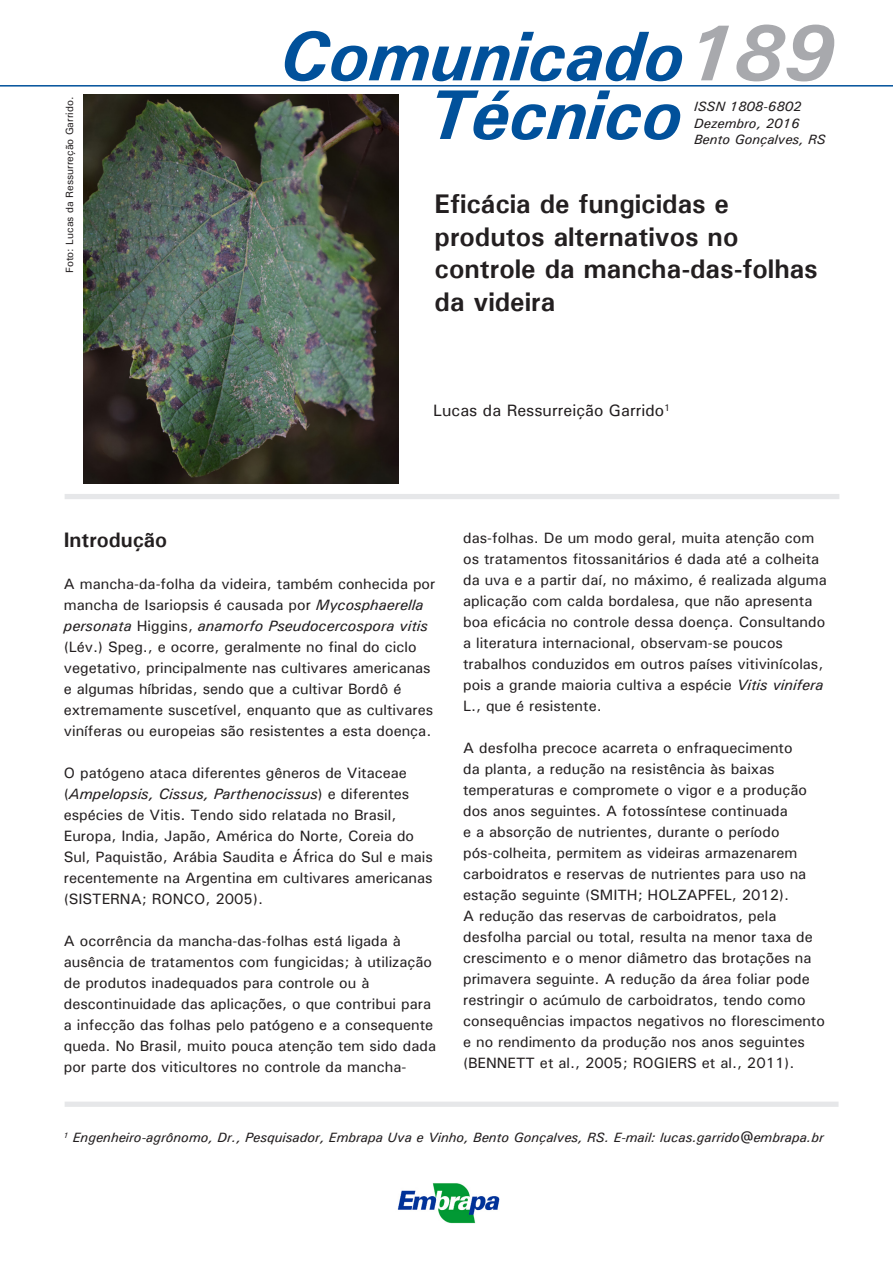
<style>
.page{position:relative;width:893px;height:1263px;background:#fff}
.page>*{position:absolute;margin:0;border:0;box-sizing:border-box;transform-origin:0 0}
.t1{font:italic 700 70.5px "Univers";color:#01519b}
.t2{font:700 27px/32.4px "Univers";color:#231f20}
.t3{font:700 21px "Univers";color:#231f20}
.t4{font:500 16.5px "Univers";color:#231f20}
.t5{font:500 15px/21px "Univers";color:#231f20}
.t6{font:italic 500 13.5px "Univers";color:#231f20}
.t7{font:500 10.5px "Univers";color:#231f20}
.s1{font-size:79.5px;color:#a8a9ad}
.s2{font-style:italic}
</style>
<div class="page">
<hr style="left:0;top:85px;width:893px;height:2px;background:#01519b">
<div style="left:65px;top:494px;width:774px;height:5px;background:#e6e7e9"></div>
<div style="left:65px;top:1101px;width:773px;height:6px;background:#e6e7e9"></div>
<img style="left:397px;top:1183px;width:103px;height:41px">
<img style="left:83px;top:95px;width:315px;height:388px">
<p class="t7" style="left:63px;top:273px;width:178px;rotate:-90deg">Foto: Lucas da Ressurreção Garrido.</p>
<p class="t1" style="left:280px;top:11px;width:555px">Comunicado<span class="s1">189</span></p>
<p class="t1" style="left:427px;top:70px;width:256px">Técnico</p>
<p class="t6" style="left:694px;top:98px;width:109px">ISSN 1808-6802</p>
<p class="t6" style="left:694px;top:114px;width:107px">Dezembro, 2016</p>
<p class="t6" style="left:694px;top:130px;width:133px">Bento Gonçalves, RS</p>
<p class="t2" style="left:435px;top:187px;width:385px">Eficácia de fungicidas e produtos alternativos no controle da mancha-das-folhas da videira</p>
<p class="t4" style="left:433px;top:400px;width:238px">Lucas da Ressurreição Garrido<sup>1</sup></p>
<p class="t3" style="left:64px;top:526px;width:105px">Introdução</p>
<p class="t5" style="left:64px;top:573px;width:373px">A mancha-da-folha da videira, também conhecida por mancha de Isariopsis é causada por <span class="s2">Mycosphaerella personata</span> Higgins, <span class="s2">anamorfo Pseudocercospora vitis </span>(Lév.) Speg., e ocorre, geralmente no final do ciclo vegetativo, principalmente nas cultivares americanas e algumas híbridas, sendo que a cultivar Bordô é extremamente suscetível, enquanto que as cultivares viníferas ou europeias são resistentes a esta doença.</p>
<p class="t5" style="left:64px;top:762px;width:371px">O patógeno ataca diferentes gêneros de Vitaceae (<span class="s2">Ampelopsis, Cissus, Parthenocissus</span>) e diferentes espécies de Vitis. Tendo sido relatada no Brasil, Europa, India, Japão, América do Norte, Coreia do Sul, Paquistão, Arábia Saudita e África do Sul e mais recentemente na Argentina em cultivares americanas (SISTERNA; RONCO, 2005).</p>
<p class="t5" style="left:64px;top:930px;width:374px">A ocorrência da mancha-das-folhas está ligada à ausência de tratamentos com fungicidas; à utilização de produtos inadequados para controle ou à descontinuidade das aplicações, o que contribui para a infecção das folhas pelo patógeno e a consequente queda. No Brasil, muito pouca atenção tem sido dada por parte dos viticultores no controle da mancha-</p>
<p class="t5" style="left:463px;top:527px;width:365px">das-folhas. De um modo geral, muita atenção com os tratamentos fitossanitários é dada até a colheita da uva e a partir daí, no máximo, é realizada alguma aplicação com calda bordalesa, que não apresenta boa eficácia no controle dessa doença. Consultando a literatura internacional, observam-se poucos trabalhos conduzidos em outros países vitivinícolas, pois a grande maioria cultiva a espécie <span class="s2">Vitis vinifera </span>L., que é resistente.</p>
<p class="t5" style="left:463px;top:737px;width:363px">A desfolha precoce acarreta o enfraquecimento<br>da planta, a redução na resistência às baixas temperaturas e compromete o vigor e a produção dos anos seguintes. A fotossíntese continuada<br>e a absorção de nutrientes, durante o período pós-colheita, permitem as videiras armazenarem carboidratos e reservas de nutrientes para uso na estação seguinte (SMITH; HOLZAPFEL, 2012).<br>A redução das reservas de carboidratos, pela desfolha parcial ou total, resulta na menor taxa de crescimento e o menor diâmetro das brotações na primavera seguinte. A redução da área foliar pode restringir o acúmulo de carboidratos, tendo como consequências impactos negativos no florescimento e no rendimento da produção nos anos seguintes (BENNETT et al., 2005; ROGIERS et al., 2011).</p>
<p class="t6" style="left:63px;top:1129px;width:762px"><sup>1</sup> Engenheiro-agrônomo, Dr., Pesquisador, Embrapa Uva e Vinho, Bento Gonçalves, RS. E-mail: lucas.garrido@embrapa.br</p>
</div>
